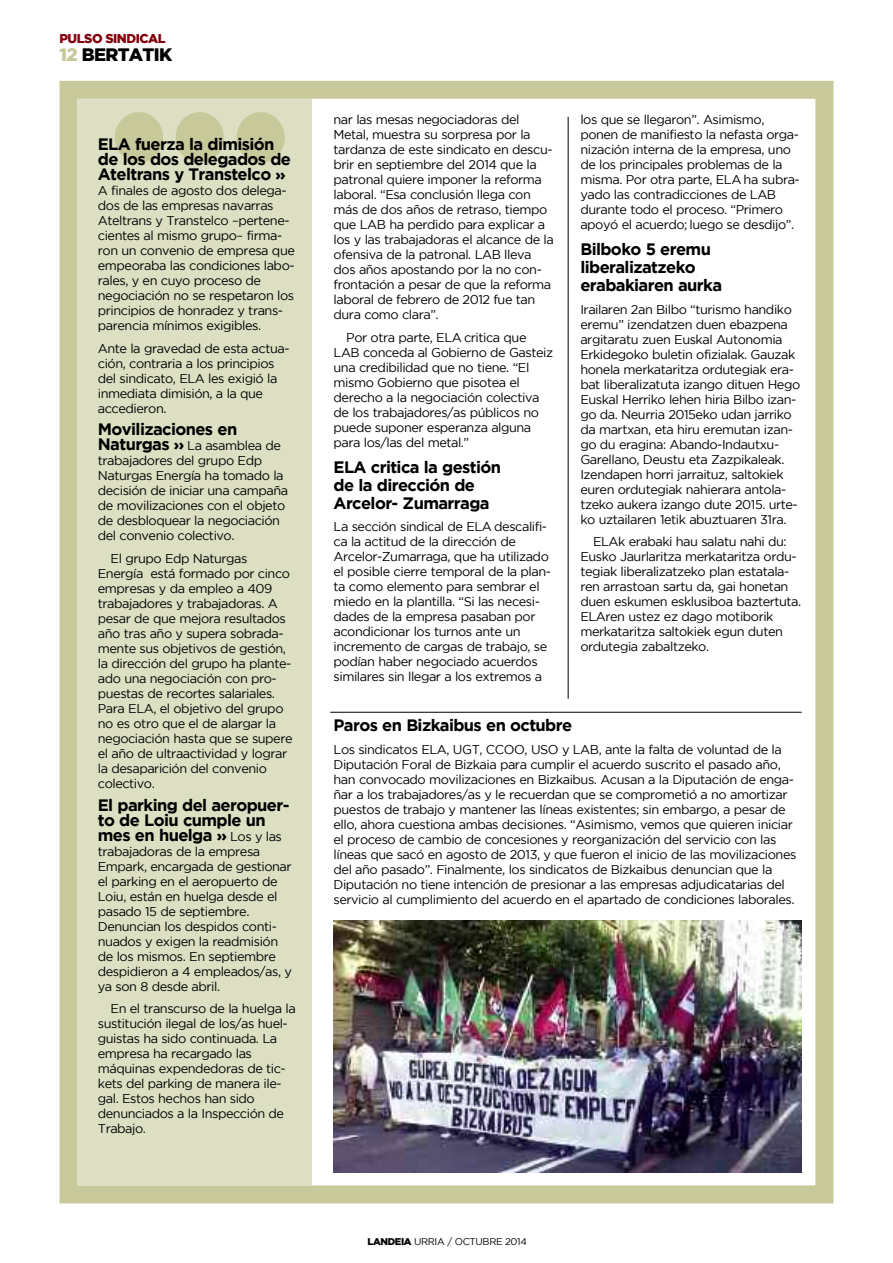
<style>
.page{position:relative;width:893px;height:1263px;background:#fff}
.page>*{position:absolute;margin:0;border:0;box-sizing:border-box;transform-origin:0 0}
.t1{font:900 150px "Gotham";color:#c7c99b;scale:.95 1}
.t2{font:900 18px "Gotham";letter-spacing:-.035em;color:#000}
.t3{font:700 16.5px/18px "Gotham";letter-spacing:-.035em;color:#000}
.t4{font:12.75px/15px "Gotham";letter-spacing:-.035em;color:#000}
.t5{font:900 12.75px "Gotham";letter-spacing:-.035em;color:#85000b}
.t6{font:9.75px "Gotham";letter-spacing:-.035em;color:#000}
.s1{color:#c7c99b}
.s2{font-weight:900;font-size:15px}
.s3{font-weight:700;font-size:16.5px}
.s4{font-weight:400;font-size:12.75px}
.s5{font-weight:900}
</style>
<div class="page">
<div style="left:60px;top:81px;width:773px;height:1122px;border:18px solid #c7c99b"></div>
<div style="left:78px;top:99px;width:233px;height:1086px;background:#dddfc3"></div>
<hr style="left:568px;top:117px;width:1px;height:582px;background:#000">
<img style="left:334px;top:920px;width:468px;height:252px">
<hr style="left:330px;top:712px;width:472px;height:1px;background:#000">
<p class="t5" style="left:60px;top:34px;width:108px">PuLSO SINDICAL</p>
<h2 class="t2" style="left:60px;top:48px;width:114px"><span class="s1">12</span> BERTATIK</h2>
<h1 class="t1" style="left:103px;top:81px;width:205px">•••</h1>
<p class="t3" style="left:98px;top:138px;width:195px;line-height:15px">ElA fuerza la dimisión de los dos delegados de<br>Ateltrans y transtelco <span class="s2">››</span></p>
<p class="t4" style="left:98px;top:184px;width:199px">A finales de agosto dos delega&shy;dos de las empresas navarras<br>Ateltrans y Transtelco –pertene&shy;cientes al mismo grupo– firma&shy;ron un convenio de empresa que empeoraba las condiciones labo&shy;rales, y en cuyo proceso de negociación no se respetaron los principios de honradez y trans&shy;parencia mínimos exigibles.</p>
<p class="t4" style="left:98px;top:341px;width:193px">Ante la gravedad de esta actua&shy;ción, contraria a los principios del sindicato, ELA les exigió la inmediata dimisión, a la que accedieron.</p>
<p class="t3" style="left:98px;top:421px;width:141px">movilizaciones en</p>
<p class="t4" style="left:98px;top:439px;width:192px"><span class="s3">naturgas</span> <span class="s2">››</span> La asamblea de trabajadores del grupo Edp<br>Naturgas Energía ha tomado la decisión de iniciar una campaña de movilizaciones con el objeto de desbloquear la negociación del convenio colectivo.</p>
<p class="t4" style="left:98px;top:552px;width:196px;text-indent:13px">El grupo Edp Naturgas<br>Energía está formado por cinco empresas y da empleo a 409 trabajadores y trabajadoras. A pesar de que mejora resultados año tras año y supera sobrada&shy;mente sus objetivos de gestión, la dirección del grupo ha plante&shy;ado una negociación con pro&shy;puestas de recortes salariales.<br>Para ELA, el objetivo del grupo no es otro que el de alargar la negociación hasta que se supere el año de ultraactividad y lograr la desaparición del convenio colectivo.</p>
<p class="t3" style="left:98px;top:798px;width:193px;line-height:15px">El parking del aeropuer&shy;to de loiu cumple un mes en huelga <span class="s2">››</span> <span class="s4">Los y las</span></p>
<p class="t4" style="left:98px;top:844px;width:196px">trabajadoras de la empresa<br>Empark, encargada de gestionar el parking en el aeropuerto de<br>Loiu, están en huelga desde el pasado 15 de septiembre.<br>Denuncian los despidos conti&shy;nuados y exigen la readmisión de los mismos. En septiembre despidieron a 4 empleados/as, y ya son 8 desde abril.</p>
<p class="t4" style="left:98px;top:1002px;width:199px;text-indent:13px">En el transcurso de la huelga la sustitución ilegal de los/as huel&shy;guistas ha sido continuada. La empresa ha recargado las máquinas expendedoras de tic&shy;kets del parking de manera ile&shy;gal. Estos hechos han sido denunciados a la Inspección de<br>Trabajo.</p>
<p class="t4" style="left:334px;top:113px;width:222px">nar las mesas negociadoras del<br>Metal, muestra su sorpresa por la tardanza de este sindicato en descu&shy;brir en septiembre del 2014 que la patronal quiere imponer la reforma laboral. “Esa conclusión llega con más de dos años de retraso, tiempo que LAB ha perdido para explicar a los y las trabajadoras el alcance de la ofensiva de la patronal. LAB lleva dos años apostando por la no con&shy;frontación a pesar de que la reforma laboral de febrero de 2012 fue tan dura como clara”.</p>
<p class="t4" style="left:334px;top:331px;width:221px;text-indent:13px">Por otra parte, ELA critica que<br>LAB conceda al Gobierno de Gasteiz una credibilidad que no tiene. “El mismo Gobierno que pisotea el derecho a la negociación colectiva de los trabajadores/as públicos no puede suponer esperanza alguna para los/las del metal.”</p>
<p class="t3" style="left:334px;top:459px;width:169px">ElA critica la gestión de la dirección de<br>Arcelor- zumarraga</p>
<p class="t4" style="left:334px;top:520px;width:219px">La sección sindical de ELA descalifi&shy;ca la actitud de la dirección de Arcelor-Zumarraga, que ha utilizado el posible cierre temporal de la plan&shy;ta como elemento para sembrar el miedo en la plantilla. “Si las necesi&shy;dades de la empresa pasaban por acondicionar los turnos ante un incremento de cargas de trabajo, se podían haber negociado acuerdos similares sin llegar a los extremos a</p>
<p class="t4" style="left:580px;top:113px;width:221px">los que se llegaron”. Asimismo, ponen de manifiesto la nefasta orga&shy;nización interna de la empresa, uno de los principales problemas de la misma. Por otra parte, ELA ha subra&shy;yado las contradicciones de LAB durante todo el proceso. “Primero apoyó el acuerdo; luego se desdijo”.</p>
<p class="t3" style="left:580px;top:241px;width:143px">Bilboko 5 eremu liberalizatzeko erabakiaren aurka</p>
<p class="t4" style="left:580px;top:303px;width:221px">Irailaren 2an Bilbo “turismo handiko eremu” izendatzen duen ebazpena argitaratu zuen Euskal Autonomia Erkidegoko buletin ofizialak. Gauzak honela merkataritza ordutegiak era&shy;bat liberalizatuta izango dituen Hego Euskal Herriko lehen hiria Bilbo izan&shy;go da. Neurria 2015eko udan jarriko da martxan, eta hiru eremutan izan&shy;go du eragina: Abando-Indautxu-Garellano, Deustu eta Zazpikaleak.<br>Izendapen horri jarraituz, saltokiek euren ordutegiak nahierara antola&shy;tzeko aukera izango dute 2015. urte&shy;ko uztailaren 1etik abuztuaren 31ra.</p>
<p class="t4" style="left:580px;top:535px;width:222px;text-indent:13px">ELAk erabaki hau salatu nahi du:<br>Eusko Jaurlaritza merkataritza ordu&shy;tegiak liberalizatzeko plan estatala&shy;ren arrastoan sartu da, gai honetan duen eskumen esklusiboa baztertuta.<br>ELAren ustez ez dago motiborik merkataritza saltokiek egun duten ordutegia zabaltzeko.</p>
<p class="t3" style="left:334px;top:717px;width:240px">Paros en Bizkaibus en octubre</p>
<p class="t4" style="left:334px;top:742px;width:464px">Los sindicatos ELA, UGT, CCOO, USO y LAB, ante la falta de voluntad de la Diputación Foral de Bizkaia para cumplir el acuerdo suscrito el pasado año, han convocado movilizaciones en Bizkaibus. Acusan a la Diputación de enga&shy;ñar a los trabajadores/as y le recuerdan que se comprometió a no amortizar puestos de trabajo y mantener las líneas existentes; sin embargo, a pesar de ello, ahora cuestiona ambas decisiones. “Asimismo, vemos que quieren iniciar el proceso de cambio de concesiones y reorganización del servicio con las líneas que sacó en agosto de 2013, y que fueron el inicio de las movilizaciones del año pasado”. Finalmente, los sindicatos de Bizkaibus denuncian que la Diputación no tiene intención de presionar a las empresas adjudicatarias del servicio al cumplimiento del acuerdo en el apartado de condiciones laborales.</p>
<p class="t6" style="left:367px;top:1237px;width:161px"><span class="s5">LANDEIA</span> URRIA / OCTUBRE 2014</p>
</div>
